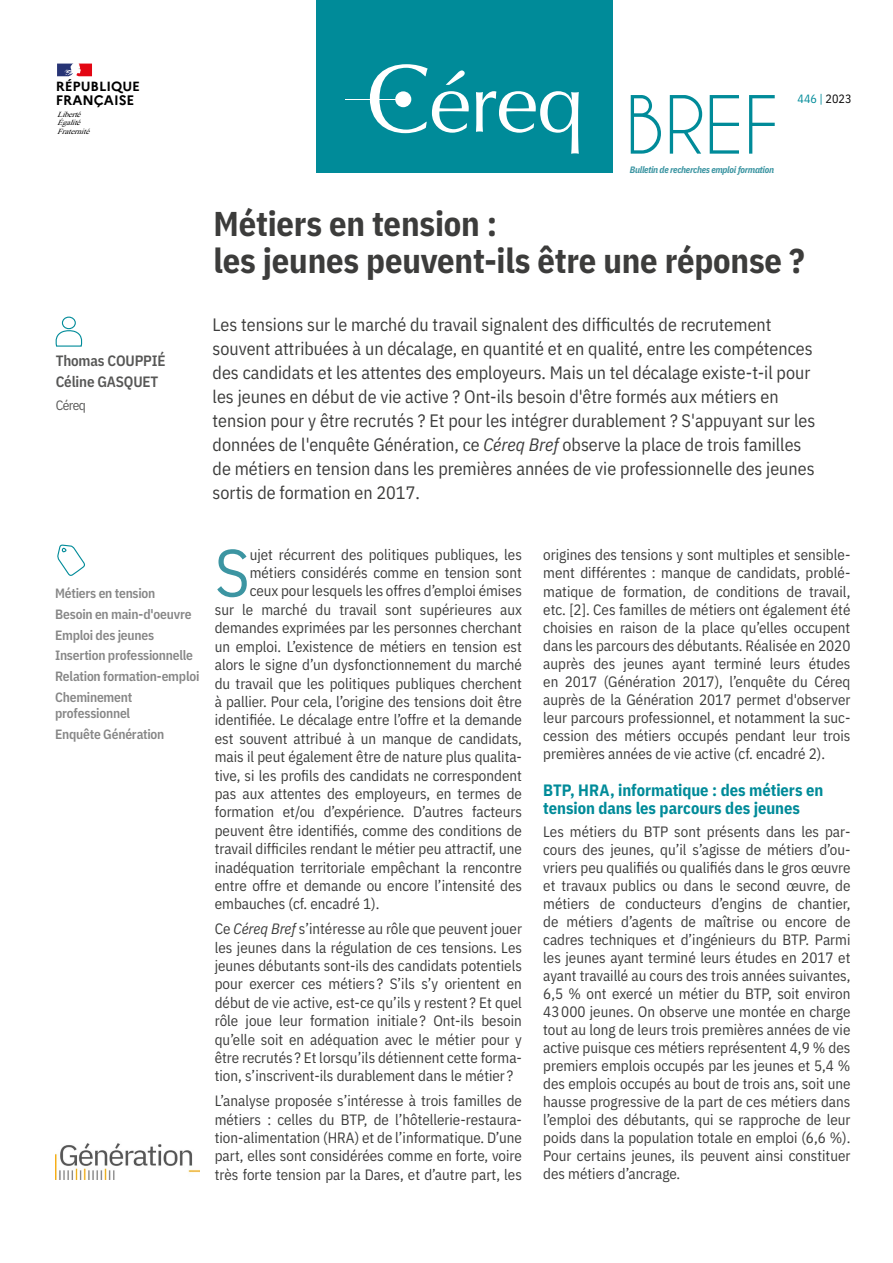
<style>
.page{position:relative;width:893px;height:1263px;background:#fff}
.page>*{position:absolute;margin:0;border:0;box-sizing:border-box;transform-origin:0 0}
.t1{font:75px "Caviar Dreams";color:#008b99}
.t2{font:66.6px "IBM Plex Sans Cond";color:#3c95a2}
.t3{font:700 34.5px/37.5px "IBM Plex Sans Cond";letter-spacing:-.005em;color:#3c3c3b}
.t4{font:18px/24px "IBM Plex Sans Cond";color:#3c3c3b}
.t5{font:700 16.5px/18px "IBM Plex Sans Cond";letter-spacing:-.005em;color:#008b99}
.t6{font:15px/18px "IBM Plex Sans Cond";color:#3c3c3b;text-align:justify}
.t7{font:600 15px/21.6px "IBM Plex Sans Cond";letter-spacing:-.01em;color:#575756}
.t8{font:700 13.8px "Marianne";color:#000}
.t9{font:600 13.5px/20.7px "IBM Plex Sans Cond";letter-spacing:-.015em;color:#878787}
.t10{font:13.5px "IBM Plex Sans Cond";letter-spacing:-.04em;color:#575756}
.t11{font:700 13.35px "Marianne";color:#000}
.t12{font:12px "IBM Plex Sans Cond";color:#008b99}
.t13{font:italic 700 9.3px "IBM Plex Sans Cond";letter-spacing:-.03em;color:#3c95a2}
.t14{font:italic 7.8px "Mongolian Baiti";color:#000;scale:1.06 1}
.t15{font:italic 7.65px "Mongolian Baiti";color:#000;scale:1.07 1}
.s1{color:#000}
.s2{font-style:italic}
</style>
<div class="page">
<div style="left:62px;top:317px;width:14px;height:12px;border:1px solid #008b99;border-radius:50%"></div>
<svg style="left:55px;top:329px;width:28px;height:18px"></svg>
<svg style="left:57px;top:544px;width:28px;height:32px"></svg>
<svg style="left:57px;top:64px;width:35px;height:12px"></svg>
<div style="left:316px;top:0;width:296px;height:173px;background:#008b99"></div>
<hr style="left:346px;top:99px;width:62px;height:1px;background:#fff">
<svg style="left:370px;top:64px;width:99px;height:69px"></svg>
<svg style="left:476px;top:91px;width:103px;height:63px"></svg>
<div style="left:395px;top:91px;width:16px;height:16px;background:#fff;border-radius:50%"></div>
<img style="left:55px;top:1143px;width:145px;height:37px">
<p class="t11" style="left:56px;top:78px;width:86px">RÉPUBLIQUE</p>
<p class="t8" style="left:56px;top:92px;width:80px">FRANÇAISE</p>
<p class="t14" style="left:57px;top:110px;width:26px">Liberté</p>
<p class="t15" style="left:57px;top:118px;width:26px">Égalité</p>
<p class="t14" style="left:57px;top:127px;width:35px">Fraternité</p>
<p class="t7" style="left:56px;top:348px;width:112px">Thomas COUPPIÉ<br>Céline GASQUET</p>
<p class="t10" style="left:56px;top:394px;width:32px">Céreq</p>
<h1 class="t1" style="left:625px;top:84px;width:156px">BREF</h1>
<p class="t13" style="left:630px;top:162px;width:145px">Bulletin de recherches emploi formation</p>
<p class="t12" style="left:798px;top:90px;width:55px">446 | <span class="s1">2023</span></p>
<h3 class="t3" style="left:213px;top:202px;width:593px">Métiers en tension :<br>les jeunes peuvent-ils être une réponse ?</h3>
<p class="t4" style="left:213px;top:311px;width:604px">Les tensions sur le marché du travail signalent des difficultés de recrutement souvent attribuées à un décalage, en quantité et en qualité, entre les compétences des candidats et les attentes des employeurs. Mais un tel décalage existe-t-il pour les jeunes en début de vie active ? Ont-ils besoin d'être formés aux métiers en tension pour y être recrutés ? Et pour les intégrer durablement ? S'appuyant sur les données de l'enquête Génération, ce <span class="s2">Céreq Bref</span> observe la place de trois familles de métiers en tension dans les premières années de vie professionnelle des jeunes sortis de formation en 2017.</p>
<p class="t9" style="left:55px;top:582px;width:146px">Métiers en tension<br>Besoin en main-d'oeuvre<br>Emploi des jeunes<br>Insertion professionnelle<br>Relation formation-emploi<br>Cheminement</p>
<p class="t9" style="left:55px;top:702px;width:111px">professionnel<br>Enquête Génération</p>
<h2 class="t2" style="left:215px;top:521px;width:36px">S</h2>
<p class="t6" style="left:250px;top:545px;width:274px">ujet récurrent des politiques publiques, les</p>
<p class="t6" style="left:250px;top:563px;width:274px">métiers considérés comme en tension sont</p>
<p class="t6" style="left:250px;top:581px;width:274px">ceux pour lesquels les offres d’emploi émises</p>
<p class="t6" style="left:215px;top:599px;width:309px">sur le marché du travail sont supérieures aux</p>
<p class="t6" style="left:215px;top:618px;width:309px">demandes exprimées par les personnes cherchant</p>
<p class="t6" style="left:215px;top:636px;width:309px">un emploi. L’existence de métiers en tension est</p>
<p class="t6" style="left:215px;top:654px;width:309px">alors le signe d’un dysfonctionnement du marché</p>
<p class="t6" style="left:215px;top:673px;width:309px">du travail que les politiques publiques cherchent</p>
<p class="t6" style="left:215px;top:691px;width:309px">à pallier. Pour cela, l’origine des tensions doit être</p>
<p class="t6" style="left:215px;top:710px;width:309px">identifiée. Le décalage entre l’offre et la demande</p>
<p class="t6" style="left:215px;top:728px;width:309px">est souvent attribué à un manque de candidats,</p>
<p class="t6" style="left:215px;top:746px;width:309px">mais il peut également être de nature plus qualita-</p>
<p class="t6" style="left:215px;top:765px;width:309px">tive, si les profils des candidats ne correspondent</p>
<p class="t6" style="left:215px;top:783px;width:309px">pas aux attentes des employeurs, en termes de</p>
<p class="t6" style="left:215px;top:802px;width:309px">formation et/ou d’expérience. D’autres facteurs</p>
<p class="t6" style="left:215px;top:820px;width:309px">peuvent être identifiés, comme des conditions de</p>
<p class="t6" style="left:215px;top:838px;width:309px">travail difficiles rendant le métier peu attractif, une</p>
<p class="t6" style="left:215px;top:857px;width:309px">inadéquation territoriale empêchant la rencontre</p>
<p class="t6" style="left:215px;top:875px;width:309px">entre offre et demande ou encore l’intensité des</p>
<p class="t6" style="left:215px;top:894px;width:166px">embauches (cf. encadré 1).</p>
<p class="t6" style="left:215px;top:918px;width:309px;line-height:18.5px">Ce <span class="s2">Céreq Bref</span> s’intéresse au rôle que peuvent jouer les jeunes dans la régulation de ces tensions. Les jeunes débutants sont-ils des candidats potentiels pour exercer ces métiers ? S’ils s’y orientent en début de vie active, est-ce qu’ils y restent ? Et quel rôle joue leur formation initiale ? Ont-ils besoin qu’elle soit en adéquation avec le métier pour y être recrutés ? Et lorsqu’ils détiennent cette forma&shy;tion, s’inscrivent-ils durablement dans le métier ?</p>
<p class="t6" style="left:215px;top:1090px;width:309px;line-height:18.5px">L’analyse proposée s’intéresse à trois familles de métiers : celles du BTP, de l’hôtellerie-restaura&shy;tion-alimentation (HRA) et de l’informatique. D’une part, elles sont considérées comme en forte, voire très forte tension par la Dares, et d’autre part, les</p>
<p class="t6" style="left:543px;top:545px;width:309px">origines des tensions y sont multiples et sensible&shy;ment différentes : manque de candidats, problé&shy;matique de formation, de conditions de travail, etc. [2]. Ces familles de métiers ont également été choisies en raison de la place qu’elles occupent dans les parcours des débutants. Réalisée en 2020 auprès des jeunes ayant terminé leurs études en 2017 (Génération 2017), l’enquête du Céreq auprès de la Génération 2017 permet d'observer leur parcours professionnel, et notamment la suc&shy;cession des métiers occupés pendant leur trois premières années de vie active (cf. encadré 2).</p>
<p class="t5" style="left:543px;top:780px;width:282px">BTP, HRA, informatique : des métiers en tension dans les parcours des jeunes</p>
<p class="t6" style="left:543px;top:821px;width:309px">Les métiers du BTP sont présents dans les par&shy;cours des jeunes, qu’il s’agisse de métiers d’ou&shy;vriers peu qualifiés ou qualifiés dans le gros œuvre et travaux publics ou dans le second œuvre, de métiers de conducteurs d’engins de chantier, de métiers d’agents de maîtrise ou encore de cadres techniques et d’ingénieurs du BTP. Parmi les jeunes ayant terminé leurs études en 2017 et ayant travaillé au cours des trois années suivantes, 6,5 % ont exercé un métier du BTP, soit environ 43000 jeunes. On observe une montée en charge tout au long de leurs trois premières années de vie active puisque ces métiers représentent 4,9 % des premiers emplois occupés par les jeunes et 5,4 % des emplois occupés au bout de trois ans, soit une hausse progressive de la part de ces métiers dans l’emploi des débutants, qui se rapproche de leur poids dans la population totale en emploi (6,6 %).<br>Pour certains jeunes, ils peuvent ainsi constituer des métiers d’ancrage.</p>
</div>
